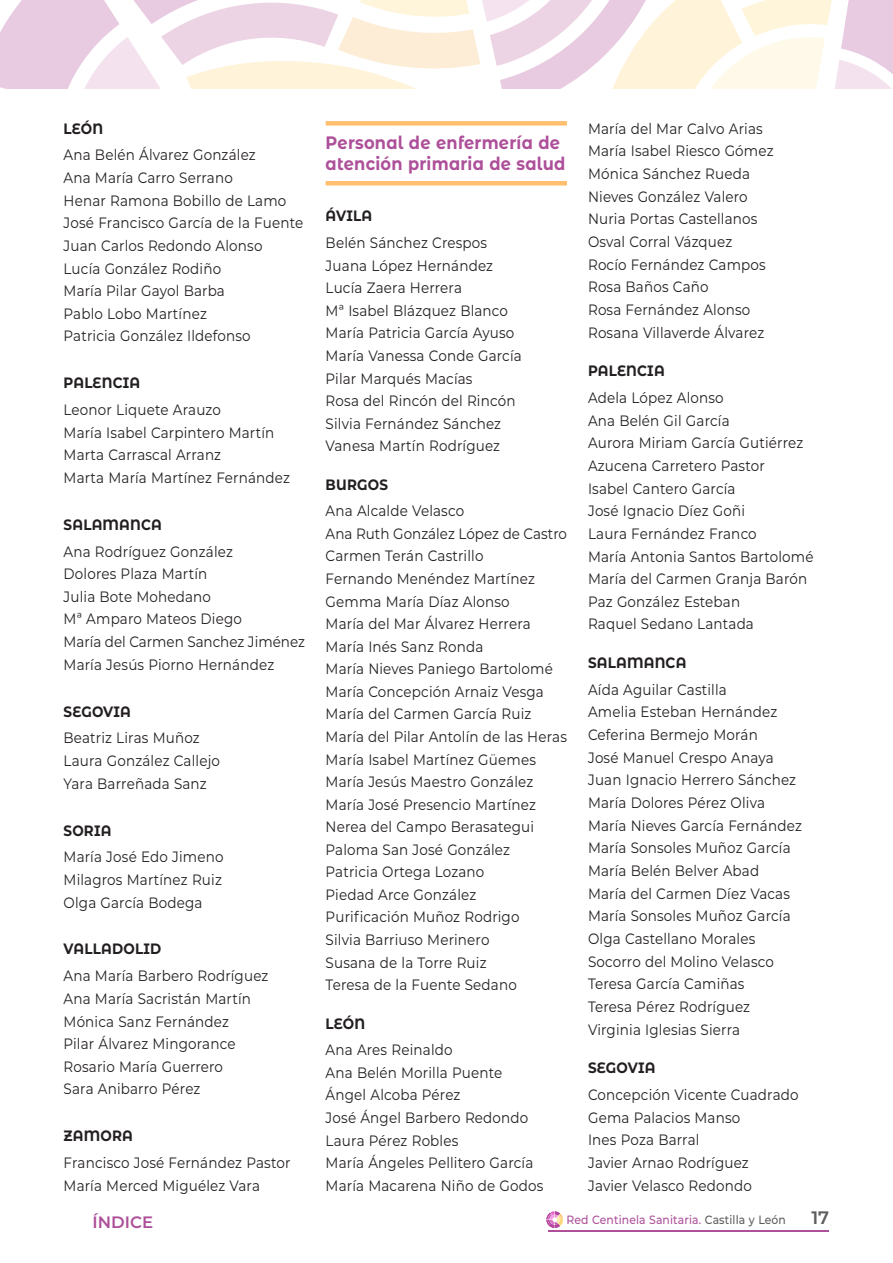
<style>
.page{position:relative;width:893px;height:1263px;background:#fff}
.page>*{position:absolute;margin:0;border:0;box-sizing:border-box;transform-origin:0 0}
.t1{font:700 18px/21px "Montserrat Alternates";letter-spacing:.015em;color:#ad4f99;scale:.9 1}
.t2{font:600 18px "Montserrat";color:#5c5c5c}
.t3{font:600 16.5px "Montserrat";color:#ad4f99}
.t4{font:15px/22.6px "Montserrat";letter-spacing:.015em;color:#231f20;scale:.9 1}
.t5{font:700 15px "Montserrat Alternates";letter-spacing:.015em;color:#231f20;scale:.9 1}
.t6{font:500 12px "Montserrat";letter-spacing:.015em;color:#ad4f99;scale:.9 1}
.s1{color:#5c5c5c}
</style>
<div class="page">
<hr style="left:549px;top:1231px;width:280px;height:1px;background:#ad4f99">
<svg style="left:546px;top:1211px;width:17px;height:17px"></svg>
<svg style="left:0;top:0;width:893px;height:88px"></svg>
<div style="left:326px;top:181px;width:241px;height:5px;background:#ffbf6e"></div>
<div style="left:326px;top:121px;width:241px;height:5px;background:#ffbf6e"></div>
<p class="t5" style="left:64px;top:117px;width:46px">LEÓN</p>
<p class="t4" style="left:64px;top:143px;width:268px">Ana Belén Álvarez González<br>Ana María Carro Serrano<br>Henar Ramona Bobillo de Lamo<br>José Francisco García de la Fuente<br>Juan Carlos Redondo Alonso<br>Lucía González Rodiño<br>María Pilar Gayol Barba<br>Pablo Lobo Martínez<br>Patricia González Ildefonso</p>
<p class="t5" style="left:64px;top:372px;width:87px">PALENCIA</p>
<p class="t4" style="left:64px;top:398px;width:253px">Leonor Liquete Arauzo<br>María Isabel Carpintero Martín<br>Marta Carrascal Arranz<br>Marta María Martínez Fernández</p>
<p class="t5" style="left:64px;top:514px;width:111px">SALAMANCA</p>
<p class="t4" style="left:64px;top:539px;width:270px">Ana Rodríguez González<br>Dolores Plaza Martín<br>Julia Bote Mohedano<br>Mª Amparo Mateos Diego<br>María del Carmen Sanchez Jiménez<br>María Jesús Piorno Hernández</p>
<p class="t5" style="left:64px;top:700px;width:76px">SEGOVIA</p>
<p class="t4" style="left:64px;top:726px;width:175px">Beatriz Liras Muñoz<br>Laura González Callejo<br>Yara Barreñada Sanz</p>
<p class="t5" style="left:64px;top:819px;width:55px">SORIA</p>
<p class="t4" style="left:64px;top:845px;width:179px;text-align:justify">María José Edo Jimeno Milagros Martínez Ruiz Olga García Bodega</p>
<p class="t5" style="left:64px;top:938px;width:110px">VALLADOLID</p>
<p class="t4" style="left:64px;top:964px;width:229px">Ana María Barbero Rodríguez<br>Ana María Sacristán Martín<br>Mónica Sanz Fernández<br>Pilar Álvarez Mingorance<br>Rosario María Guerrero<br>Sara Anibarro Pérez</p>
<p class="t5" style="left:64px;top:1125px;width:79px">ZAMORA</p>
<p class="t4" style="left:64px;top:1151px;width:254px">Francisco José Fernández Pastor<br>María Merced Miguélez Vara</p>
<p class="t1" style="left:326px;top:131px;width:268px">Personal de enfermería de atención primaria de salud</p>
<p class="t5" style="left:326px;top:205px;width:53px">ÁVILA</p>
<p class="t4" style="left:326px;top:231px;width:219px">Belén Sánchez Crespos<br>Juana López Hernández<br>Lucía Zaera Herrera<br>Mª Isabel Blázquez Blanco<br>María Patricia García Ayuso<br>María Vanessa Conde García<br>Pilar Marqués Macías<br>Rosa del Rincón del Rincón<br>Silvia Fernández Sánchez<br>Vanesa Martín Rodríguez</p>
<p class="t5" style="left:326px;top:473px;width:71px">BURGOS</p>
<p class="t4" style="left:326px;top:499px;width:270px">Ana Alcalde Velasco<br>Ana Ruth González López de Castro<br>Carmen Terán Castrillo<br>Fernando Menéndez Martínez<br>Gemma María Díaz Alonso<br>María del Mar Álvarez Herrera<br>María Inés Sanz Ronda<br>María Nieves Paniego Bartolomé<br>María Concepción Arnaiz Vesga<br>María del Carmen García Ruiz<br>María del Pilar Antolín de las Heras<br>María Isabel Martínez Güemes<br>María Jesús Maestro González<br>María José Presencio Martínez<br>Nerea del Campo Berasategui<br>Paloma San José González<br>Patricia Ortega Lozano<br>Piedad Arce González<br>Purificación Muñoz Rodrigo<br>Silvia Barriuso Merinero<br>Susana de la Torre Ruiz<br>Teresa de la Fuente Sedano</p>
<p class="t5" style="left:326px;top:1012px;width:46px">LEÓN</p>
<p class="t4" style="left:326px;top:1038px;width:243px">Ana Ares Reinaldo<br>Ana Belén Morilla Puente<br>Ángel Alcoba Pérez<br>José Ángel Barbero Redondo<br>Laura Pérez Robles<br>María Ángeles Pellitero García<br>María Macarena Niño de Godos</p>
<p class="t4" style="left:588px;top:116px;width:208px">María del Mar Calvo Arias<br>María Isabel Riesco Gómez<br>Mónica Sánchez Rueda<br>Nieves González Valero<br>Nuria Portas Castellanos<br>Osval Corral Vázquez<br>Rocío Fernández Campos<br>Rosa Baños Caño<br>Rosa Fernández Alonso<br>Rosana Villaverde Álvarez</p>
<p class="t5" style="left:588px;top:360px;width:87px">PALENCIA</p>
<p class="t4" style="left:588px;top:386px;width:252px">Adela López Alonso<br>Ana Belén Gil García<br>Aurora Miriam García Gutiérrez<br>Azucena Carretero Pastor<br>Isabel Cantero García<br>José Ignacio Díez Goñi<br>Laura Fernández Franco<br>María Antonia Santos Bartolomé<br>María del Carmen Granja Barón<br>Paz González Esteban<br>Raquel Sedano Lantada</p>
<p class="t5" style="left:588px;top:652px;width:111px">SALAMANCA</p>
<p class="t4" style="left:588px;top:678px;width:239px">Aída Aguilar Castilla<br>Amelia Esteban Hernández<br>Ceferina Bermejo Morán<br>José Manuel Crespo Anaya<br>Juan Ignacio Herrero Sánchez<br>María Dolores Pérez Oliva<br>María Nieves García Fernández<br>María Sonsoles Muñoz García<br>María Belén Belver Abad<br>María del Carmen Díez Vacas<br>María Sonsoles Muñoz García<br>Olga Castellano Morales<br>Socorro del Molino Velasco<br>Teresa García Camiñas<br>Teresa Pérez Rodríguez<br>Virginia Iglesias Sierra</p>
<p class="t5" style="left:588px;top:1057px;width:76px">SEGOVIA</p>
<p class="t4" style="left:588px;top:1083px;width:235px">Concepción Vicente Cuadrado<br>Gema Palacios Manso<br>Ines Poza Barral<br>Javier Arnao Rodríguez<br>Javier Velasco Redondo</p>
<p class="t3" style="left:93px;top:1210px;width:62px">ÍNDICE</p>
<p class="t6" style="left:566px;top:1211px;width:245px">Red Centinela Sanitaria. <span class="s1">Castilla y León</span></p>
<p class="t2" style="left:811px;top:1205px;width:19px">17</p>
</div>
